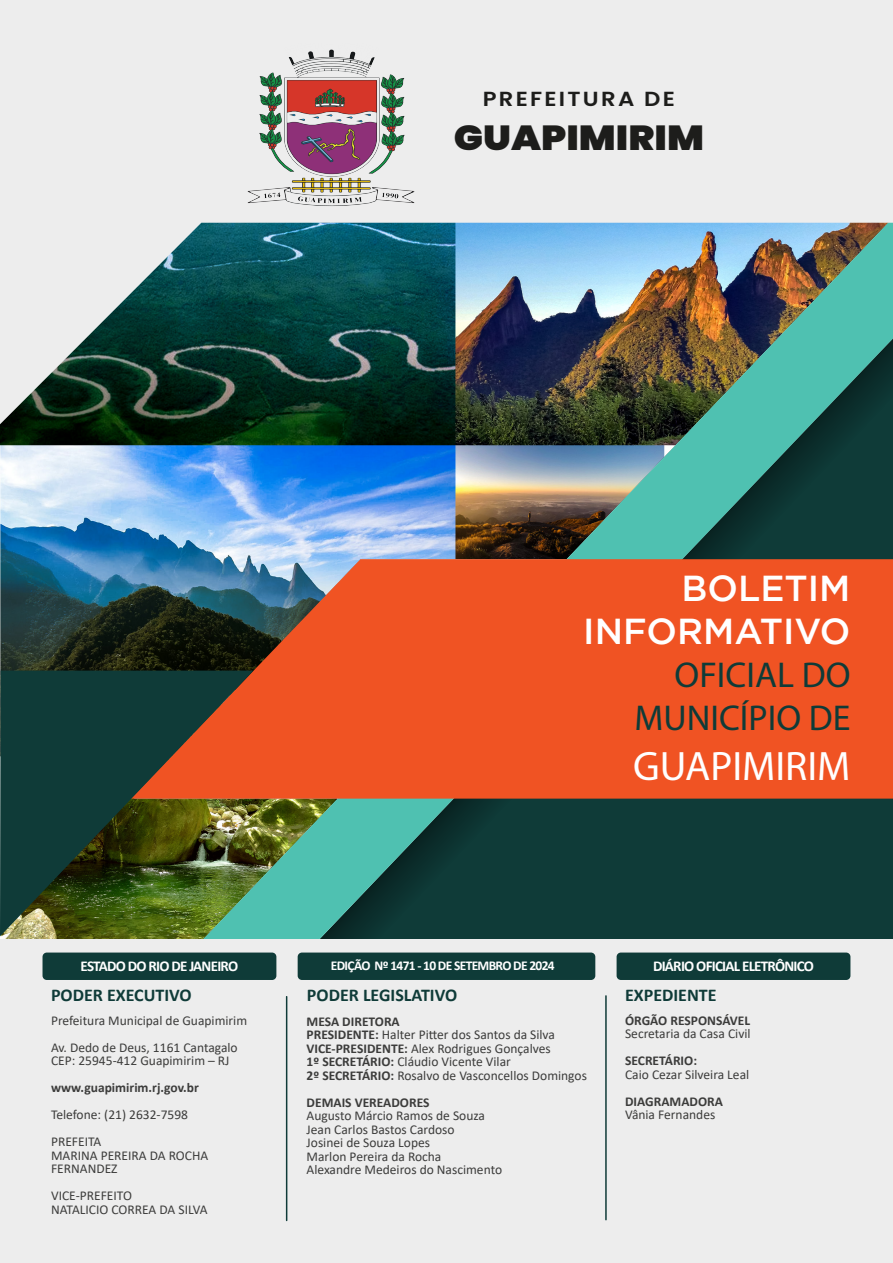
<style>
.page{position:relative;width:893px;height:1263px;background:#fff}
.page>*{position:absolute;margin:0;border:0;box-sizing:border-box;transform-origin:0 0}
.t1{font:41.25px "Myriad Pro";color:#fff}
.t2{font:36px "Myriad Pro";color:#0f3b38}
.t3{font:500 36px "Gotham";color:#fff}
.t4{font:900 34.8px "Poppins";color:#1d1d1b;scale:1.12 1}
.t5{font:600 20.4px "Poppins";letter-spacing:.1em;color:#1d1d1b;scale:1.12 1}
.t6{font:700 18px "Calibri";color:#0f3b38}
.t7{font:700 15px "Calibri";letter-spacing:-.05em;color:#fff}
.t8{font:13.5px "Calibri";color:#3c3c3b}
.t9{font:700 13.5px "Calibri";color:#3c3c3b}
.t10{font:700 13.5px "Calibri";letter-spacing:-.05em;color:#fff}
.s1{font-weight:700}
</style>
<div class="page">
<img style="left:0;top:424px;width:203px;height:516px">
<img style="left:203px;top:424px;width:690px;height:516px">
<svg style="left:131px;top:559px;width:762px;height:240px;background:#d95229"></svg>
<img style="left:0;top:671px;width:254px;height:265px">
<div style="left:0;top:940px;width:893px;height:323px;background:#ededed"></div>
<img style="left:0;top:0;width:893px;height:424px">
<div style="left:43px;top:952px;width:233px;height:28px;background:#0f3b38;border-radius:4px"></div>
<div style="left:298px;top:952px;width:297px;height:28px;background:#0f3b38;border-radius:4px"></div>
<div style="left:617px;top:952px;width:233px;height:28px;background:#0f3b38;border-radius:4px"></div>
<hr style="left:286px;top:997px;width:1px;height:223px;background:#0f3b38">
<hr style="left:605px;top:996px;width:2px;height:224px;background:#0f3b38">
<img style="left:207px;top:43px;width:258px;height:172px">
<p class="t5" style="left:483px;top:87px;width:173px">PREFEITURA DE</p>
<p class="t4" style="left:454px;top:117px;width:225px">GUAPIMIRIM</p>
<p class="t3" style="left:681px;top:567px;width:170px">BOLETIM</p>
<p class="t3" style="left:583px;top:611px;width:269px">INFORMATIVO</p>
<p class="t2" style="left:675px;top:653px;width:177px">OFICIAL DO</p>
<p class="t2" style="left:635px;top:696px;width:217px">MUNICÍPIO DE</p>
<p class="t1" style="left:633px;top:741px;width:219px">GUAPIMIRIM</p>
<p class="t7" style="left:81px;top:955px;width:159px">ESTADO DO RIO DE JANEIRO</p>
<p class="t10" style="left:331px;top:956px;width:225px">EDIÇÃO Nº 1471 - 10 DE SETEMBRO DE 2024</p>
<p class="t7" style="left:653px;top:955px;width:163px">DIÁRIO OFICIAL ELETRÔNICO</p>
<p class="t6" style="left:51px;top:982px;width:142px">PODER EXECUTIVO</p>
<p class="t6" style="left:307px;top:982px;width:152px">PODER LEGISLATIVO</p>
<p class="t6" style="left:625px;top:982px;width:93px">EXPEDIENTE</p>
<p class="t8" style="left:51px;top:1011px;width:198px">Prefeitura Municipal de Guapimirim</p>
<p class="t8" style="left:51px;top:1038px;width:188px">Av. Dedo de Deus, 1161 Cantagalo</p>
<p class="t8" style="left:51px;top:1051px;width:180px">CEP: 25945-412 Guapimirim – RJ</p>
<p class="t9" style="left:51px;top:1078px;width:149px">www.guapimirim.rj.gov.br</p>
<p class="t8" style="left:51px;top:1105px;width:139px">Telefone: (21) 2632-7598</p>
<p class="t8" style="left:51px;top:1132px;width:52px">PREFEITA</p>
<p class="t8" style="left:51px;top:1146px;width:159px">MARINA PEREIRA DA ROCHA</p>
<p class="t8" style="left:51px;top:1159px;width:68px">FERNANDEZ</p>
<p class="t8" style="left:51px;top:1186px;width:83px">VICE-PREFEITO</p>
<p class="t8" style="left:51px;top:1200px;width:158px">NATALICIO CORREA DA SILVA</p>
<p class="t9" style="left:307px;top:1011px;width:95px">MESA DIRETORA</p>
<p class="t8" style="left:307px;top:1025px;width:250px"><span class="s1">PRESIDENTE:</span> Halter Pitter dos Santos da Silva</p>
<p class="t8" style="left:307px;top:1039px;width:246px"><span class="s1">VICE-PRESIDENTE:</span> Alex Rodrigues Gonçalves</p>
<p class="t8" style="left:307px;top:1052px;width:206px"><span class="s1">1º SECRETÁRIO:</span> Cláudio Vicente Vilar</p>
<p class="t8" style="left:307px;top:1066px;width:282px"><span class="s1">2º SECRETÁRIO:</span> Rosalvo de Vasconcellos Domingos</p>
<p class="t9" style="left:307px;top:1092px;width:124px">DEMAIS VEREADORES</p>
<p class="t8" style="left:307px;top:1106px;width:180px">Augusto Márcio Ramos de Souza</p>
<p class="t8" style="left:307px;top:1120px;width:150px">Jean Carlos Bastos Cardoso</p>
<p class="t8" style="left:307px;top:1133px;width:125px">Josinei de Souza Lopes</p>
<p class="t8" style="left:307px;top:1147px;width:136px">Marlon Pereira da Rocha</p>
<p class="t8" style="left:307px;top:1160px;width:197px">Alexandre Medeiros do Nascimento</p>
<p class="t9" style="left:625px;top:1011px;width:127px">ÓRGÃO RESPONSÁVEL</p>
<p class="t8" style="left:625px;top:1024px;width:127px">Secretaria da Casa Civil</p>
<p class="t9" style="left:625px;top:1051px;width:73px">SECRETÁRIO:</p>
<p class="t8" style="left:625px;top:1065px;width:126px">Caio Cezar Silveira Leal</p>
<p class="t9" style="left:625px;top:1092px;width:99px">DIAGRAMADORA</p>
<p class="t8" style="left:625px;top:1105px;width:92px">Vânia Fernandes</p>
</div>
